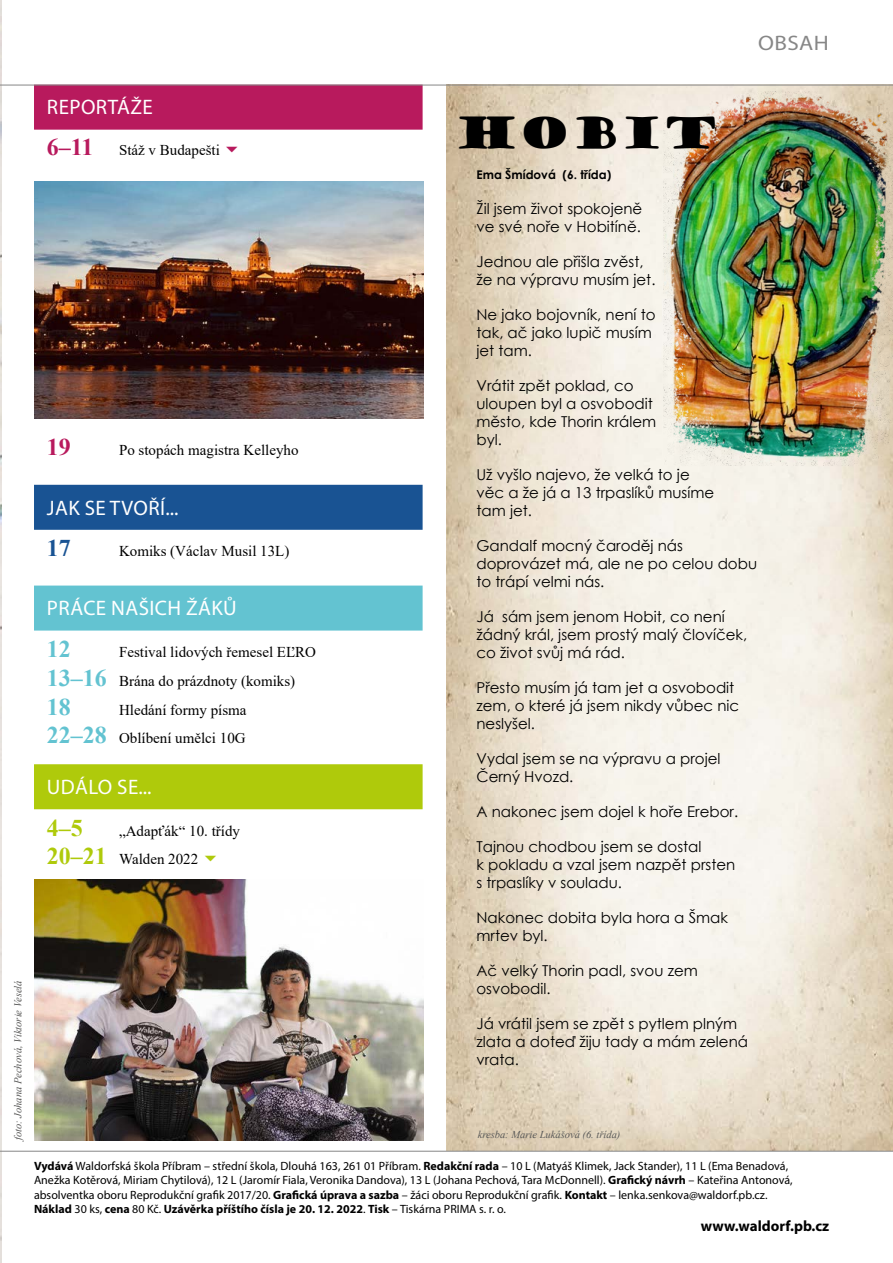
<style>
.page{position:relative;width:893px;height:1263px;background:#fff}
.page>*{position:absolute;margin:0;border:0;box-sizing:border-box;transform-origin:0 0}
.t1{font:42px "Goudy Stout";color:#000}
.t2{font:700 24px "Times New Roman";color:#b81a5d}
.t3{font:700 24px "Times New Roman";color:#63c3d1}
.t4{font:700 24px "Times New Roman";color:#afca0b}
.t5{font:700 24px "Times New Roman";color:#195393}
.t6{font:21px "Myriad Pro";letter-spacing:.02em;color:#fff}
.t7{font:21px "Myriad Pro";letter-spacing:.02em;color:#878787;scale:1.1 1}
.t8{font:15px/18px "Century Gothic";color:#000}
.t9{font:15px/28.8px "Times New Roman";color:#000}
.t10{font:700 15px "Myriad Pro";color:#000}
.t11{font:12px/14.4px "Myriad Pro";color:#000}
.t12{font:700 12px "Century Gothic";color:#000}
.t13{font:italic 10.5px "Times New Roman";color:#575756}
.s1{font-weight:700;font-size:24px;color:#63c3d1}
.s2{font-weight:700;font-size:24px;color:#afca0b}
.s3{font-weight:700}
</style>
<div class="page">
<img style="left:0;top:0;width:1px;height:1263px">
<img style="left:446px;top:86px;width:447px;height:1065px">
<hr style="left:0;top:1151px;width:893px;height:1px;background:#878787">
<div style="left:34px;top:85px;width:389px;height:45px;background:#b81a5d"></div>
<div style="left:34px;top:485px;width:389px;height:45px;background:#195393"></div>
<div style="left:34px;top:585px;width:389px;height:45px;background:#63c3d1"></div>
<div style="left:34px;top:764px;width:389px;height:45px;background:#afca0b"></div>
<img style="left:34px;top:181px;width:389px;height:237px">
<img style="left:34px;top:879px;width:389px;height:262px">
<hr style="left:0;top:85px;width:893px;height:1px;background:#878787">
<img style="left:663px;top:91px;width:230px;height:375px">
<h3 class="t7" style="left:758px;top:30px;width:66px">OBSAH</h3>
<p class="t13" style="left:11px;top:1140px;width:161px;rotate:-90deg">foto: Johana Pechová, Viktorie Veselá</p>
<h3 class="t6" style="left:47px;top:94px;width:107px">REPORTÁŽE</h3>
<h2 class="t2" style="left:47px;top:130px;width:48px">6–11</h2>
<p class="t9" style="left:119px;top:135px;width:102px">Stáž v Budapešti</p>
<h2 class="t2" style="left:47px;top:430px;width:25px">19</h2>
<p class="t9" style="left:119px;top:435px;width:181px">Po stopách magistra Kelleyho</p>
<h3 class="t6" style="left:47px;top:494px;width:133px">JAK SE TVOŘÍ...</h3>
<h2 class="t5" style="left:47px;top:531px;width:25px">17</h2>
<p class="t9" style="left:119px;top:536px;width:172px">Komiks (Václav Musil 13L)</p>
<h3 class="t6" style="left:47px;top:595px;width:191px">PRÁCE NAŠICH ŽÁKŮ</h3>
<h2 class="t3" style="left:47px;top:631px;width:25px">12</h2>
<p class="t9" style="left:47px;top:637px;width:271px;text-indent:72px">Festival lidových řemesel EĽRO<br><span class="s1">13–16</span> Brána do prázdnoty (komiks)</p>
<h2 class="t3" style="left:47px;top:689px;width:25px">18</h2>
<p class="t9" style="left:47px;top:695px;width:201px;text-align:right">Hledání formy písma<br><span class="s1">22–28</span> Oblíbení umělci 10G</p>
<h3 class="t6" style="left:47px;top:774px;width:106px">UDÁLO SE...</h3>
<h2 class="t4" style="left:47px;top:810px;width:37px">4–5</h2>
<p class="t9" style="left:47px;top:816px;width:195px;text-indent:72px">„Adapťák“ 10. třídy<br><span class="s2">20–21</span> Walden 2022</p>
<h1 class="t1" style="left:455px;top:105px;width:265px">hobit</h1>
<p class="t12" style="left:476px;top:166px;width:136px">Ema Šmídová (6. třída)</p>
<p class="t8" style="left:476px;top:200px;width:167px">Žil jsem život spokojeně ve své noře v Hobitíně.</p>
<p class="t8" style="left:476px;top:253px;width:181px">Jednou ale přišla zvěst, že na výpravu musím jet.</p>
<p class="t8" style="left:476px;top:306px;width:181px">Ne jako bojovník, není to tak, ač jako lupič musím jet tam.</p>
<p class="t8" style="left:476px;top:377px;width:181px">Vrátit zpět poklad, co uloupen byl a osvobodit město, kde Thorin králem byl.</p>
<p class="t8" style="left:476px;top:466px;width:239px">Už vyšlo najevo, že velká to je věc a že já a 13 trpaslíků musíme tam jet.</p>
<p class="t8" style="left:476px;top:537px;width:282px">Gandalf mocný čaroděj nás doprovázet má, ale ne po celou dobu to trápí velmi nás.</p>
<p class="t8" style="left:476px;top:608px;width:272px">Já sám jsem jenom Hobit, co není žádný král, jsem prostý malý človíček, co život svůj má rád.</p>
<p class="t8" style="left:476px;top:679px;width:264px">Přesto musím já tam jet a osvobodit zem, o které já jsem nikdy vůbec nic neslyšel.</p>
<p class="t8" style="left:476px;top:750px;width:246px">Vydal jsem se na výpravu a projel<br>Černý Hvozd.</p>
<p class="t8" style="left:476px;top:803px;width:263px">A nakonec jsem dojel k hoře Erebor.</p>
<p class="t8" style="left:476px;top:838px;width:260px">Tajnou chodbou jsem se dostal<br>k pokladu a vzal jsem nazpět prsten s trpaslíky v souladu.</p>
<p class="t8" style="left:476px;top:909px;width:253px">Nakonec dobita byla hora a Šmak mrtev byl.</p>
<p class="t8" style="left:476px;top:962px;width:223px">Ač velký Thorin padl, svou zem osvobodil.</p>
<p class="t8" style="left:476px;top:1015px;width:273px">Já vrátil jsem se zpět s pytlem plným zlata a doteď žiju tady a mám zelená vrata.</p>
<p class="t13" style="left:478px;top:1127px;width:144px">kresba: Marie Lukášová (6. třída)</p>
<p class="t11" style="left:34px;top:1158px;width:760px"><span class="s3">Vydává</span> Waldorfská škola Příbram – střední škola, Dlouhá 163, 261 01 Příbram. <span class="s3">Redakční rada</span> – 10 L (Matyáš Klimek, Jack Stander), 11 L (Ema Benadová, Anežka Kotěrová, Miriam Chytilová), 12 L (Jaromír Fiala, Veronika Dandova), 13 L (Johana Pechová, Tara McDonnell). <span class="s3">Grafický návrh</span> – Kateřina Antonová, absolventka oboru Reprodukční grafik 2017/20. <span class="s3">Grafická úprava a sazba</span> – žáci oboru Reprodukční grafik. <span class="s3">Kontakt</span> – lenka.senkova@waldorf.pb.cz.<br><span class="s3">Náklad</span> 30 ks, <span class="s3">cena</span> 80 Kč. <span class="s3">Uzávěrka příštího čísla je 20. 12. 2022</span>. <span class="s3">Tisk</span> – Tiskárna PRIMA s. r. o.</p>
<p class="t10" style="left:701px;top:1216px;width:130px">www.waldorf.pb.cz</p>
</div>
